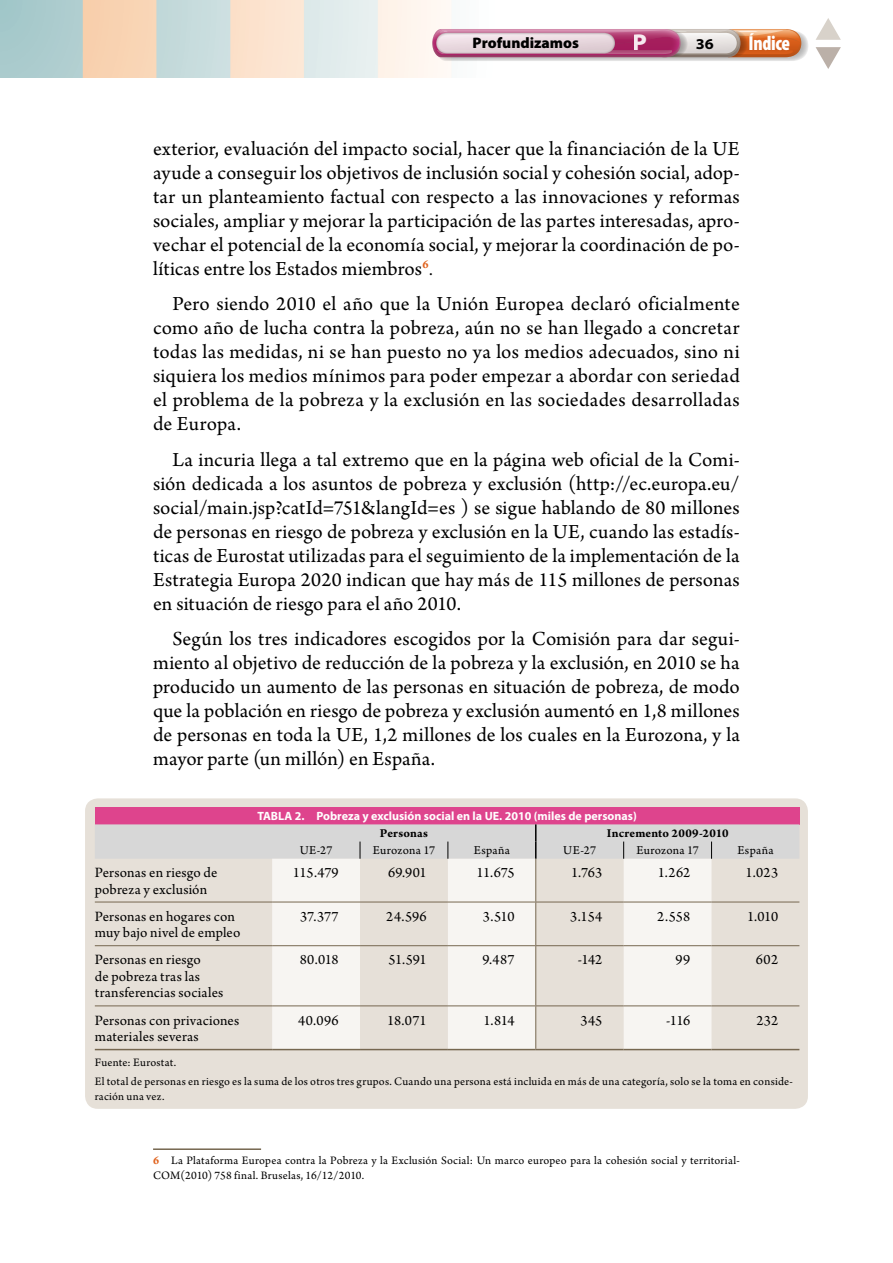
<style>
.page{position:relative;width:893px;height:1263px;background:#fff}
.page>*{position:absolute;margin:0;border:0;box-sizing:border-box;transform-origin:0 0}
.t1{font:900 semi-expanded 22.95px "Myriad Pro";color:#fff}
.t2{font:21px/24px "Arno Pro";letter-spacing:.005em;color:#000;text-align:justify}
.t3{font:900 condensed 20.4px "Myriad Pro";letter-spacing:-.015em;color:#fff;scale:.95 1}
.t4{font:900 15.3px "Myriad Pro";color:#000}
.t5{font:15px/16.5px "Arno Pro";letter-spacing:.01em;color:#000}
.t6{font:700 semi-expanded 15px "Myriad Pro";color:#000}
.t7{font:12.75px "Arno Pro";letter-spacing:.02em;color:#000}
.t8{font:700 12.75px "Arno Pro";letter-spacing:.015em;color:#000}
.t9{font:12px/15px "Arno Pro";letter-spacing:.02em;color:#000}
.t10{font:700 12px "Myriad Pro";color:#fff}
.s1{font-size:18px}
.s2{font-weight:700;color:#e0621d}
</style>
<div class="page">
<img style="left:0;top:0;width:816px;height:78px">
<svg style="left:816px;top:18px;width:25px;height:22px"></svg>
<svg style="left:816px;top:47px;width:25px;height:22px"></svg>
<svg style="left:432px;top:29px;width:377px;height:32px;background:#cf9fa4"></svg>
<hr style="left:153px;top:1148px;width:108px;height:2px;background:#766750">
<div style="left:85px;top:798px;width:723px;height:311px;background:#e6e0d8;border-radius:13px"></div>
<div style="left:95px;top:807px;width:704px;height:17px;background:#de448d"></div>
<svg style="left:272px;top:859px;width:439px;height:190px;fill:#f7f5f2"></svg>
<hr style="left:95px;top:902px;width:177px;height:1px;background:#766750">
<hr style="left:272px;top:902px;width:88px;height:1px;background:#766750">
<hr style="left:360px;top:902px;width:88px;height:1px;background:#766750">
<hr style="left:448px;top:902px;width:88px;height:1px;background:#766750">
<hr style="left:536px;top:902px;width:88px;height:1px;background:#766750">
<hr style="left:624px;top:902px;width:87px;height:1px;background:#766750">
<hr style="left:711px;top:902px;width:88px;height:1px;background:#766750">
<hr style="left:95px;top:945px;width:177px;height:1px;background:#766750">
<hr style="left:272px;top:945px;width:88px;height:1px;background:#766750">
<hr style="left:360px;top:945px;width:88px;height:1px;background:#766750">
<hr style="left:448px;top:945px;width:88px;height:1px;background:#766750">
<hr style="left:536px;top:945px;width:88px;height:1px;background:#766750">
<hr style="left:624px;top:945px;width:87px;height:1px;background:#766750">
<hr style="left:711px;top:945px;width:88px;height:1px;background:#766750">
<hr style="left:95px;top:1005px;width:177px;height:1px;background:#766750">
<hr style="left:272px;top:1005px;width:88px;height:1px;background:#766750">
<hr style="left:360px;top:1005px;width:88px;height:1px;background:#766750">
<hr style="left:448px;top:1005px;width:88px;height:1px;background:#766750">
<hr style="left:536px;top:1005px;width:88px;height:1px;background:#766750">
<hr style="left:624px;top:1005px;width:87px;height:1px;background:#766750">
<hr style="left:711px;top:1005px;width:88px;height:1px;background:#766750">
<hr style="left:95px;top:1049px;width:177px;height:1px;background:#766750">
<hr style="left:272px;top:1049px;width:88px;height:1px;background:#766750">
<hr style="left:360px;top:1049px;width:88px;height:1px;background:#766750">
<hr style="left:448px;top:1049px;width:88px;height:1px;background:#766750">
<hr style="left:536px;top:1049px;width:88px;height:1px;background:#766750">
<hr style="left:624px;top:1049px;width:87px;height:1px;background:#766750">
<hr style="left:711px;top:1049px;width:88px;height:1px;background:#766750">
<div style="left:95px;top:824px;width:704px;height:35px;background:#d7d7d7"></div>
<hr style="left:535px;top:859px;width:1px;height:43px;background:#766750">
<hr style="left:535px;top:902px;width:1px;height:43px;background:#766750">
<hr style="left:535px;top:946px;width:1px;height:59px;background:#766750">
<hr style="left:535px;top:1006px;width:1px;height:43px;background:#766750">
<p class="t1" style="left:633px;top:29px;width:16px">P</p>
<p class="t4" style="left:473px;top:34px;width:108px">Profundizamos</p>
<p class="t6" style="left:696px;top:35px;width:19px">36</p>
<p class="t3" style="left:748px;top:32px;width:45px">Índice</p>
<p class="t2" style="left:153px;top:137px;width:588px">exterior, evaluación del impacto social, hacer que la financiación de la UE ayude a conseguir los objetivos de inclusión social y cohesión social, adop&shy;tar un planteamiento factual con respecto a las innovaciones y reformas sociales, ampliar y mejorar la participación de las partes interesadas, apro&shy;vechar el potencial de la economía social, y mejorar la coordinación de po&shy;líticas entre los Estados miembros<sup>6</sup><span class="s1">.</span></p>
<p class="t2" style="left:153px;top:293px;width:588px;text-indent:19px">Pero siendo 2010 el año que la Unión Europea declaró oficialmente como año de lucha contra la pobreza, aún no se han llegado a concretar todas las medidas, ni se han puesto no ya los medios adecuados, sino ni siquiera los medios mínimos para poder empezar a abordar con seriedad el problema de la pobreza y la exclusión en las sociedades desarrolladas de Europa.</p>
<p class="t2" style="left:153px;top:449px;width:588px;text-indent:19px">La incuria llega a tal extremo que en la página web oficial de la Comi&shy;sión dedicada a los asuntos de pobreza y exclusión (http://ec.europa.eu/ social/main.jsp?catId=751&amp;langId=es ) se sigue hablando de 80 millones de personas en riesgo de pobreza y exclusión en la UE, cuando las estadís&shy;ticas de Eurostat utilizadas para el seguimiento de la implementación de la Estrategia Europa 2020 indican que hay más de 115 millones de personas en situación de riesgo para el año 2010.</p>
<p class="t2" style="left:153px;top:628px;width:588px;text-indent:19px">Según los tres indicadores escogidos por la Comisión para dar segui&shy;miento al objetivo de reducción de la pobreza y la exclusión, en 2010 se ha producido un aumento de las personas en situación de pobreza, de modo que la población en riesgo de pobreza y exclusión aumentó en 1,8 millones de personas en toda la UE, 1,2 millones de los cuales en la Eurozona, y la mayor parte (un millón) en España.</p>
<p class="t10" style="left:257px;top:809px;width:381px">TABLA 2. Pobreza y exclusión social en la UE. 2010 (miles de personas)</p>
<p class="t8" style="left:380px;top:826px;width:50px">Personas</p>
<p class="t8" style="left:607px;top:826px;width:123px">Incremento 2009-2010</p>
<p class="t7" style="left:300px;top:843px;width:34px">UE-27</p>
<p class="t7" style="left:373px;top:843px;width:64px">Eurozona 17</p>
<p class="t7" style="left:474px;top:843px;width:38px">España</p>
<p class="t7" style="left:563px;top:843px;width:34px">UE-27</p>
<p class="t7" style="left:636px;top:843px;width:64px">Eurozona 17</p>
<p class="t7" style="left:737px;top:843px;width:38px">España</p>
<p class="t5" style="left:95px;top:865px;width:124px">Personas en riesgo de pobreza y exclusión</p>
<p class="t5" style="left:293px;top:865px;width:47px">115.479</p>
<p class="t5" style="left:388px;top:865px;width:40px">69.901</p>
<p class="t5" style="left:476px;top:865px;width:40px">11.675</p>
<p class="t5" style="left:571px;top:865px;width:33px">1.763</p>
<p class="t5" style="left:658px;top:865px;width:34px">1.262</p>
<p class="t5" style="left:746px;top:865px;width:34px">1.023</p>
<p class="t5" style="left:95px;top:909px;width:147px">Personas en hogares con muy bajo nivel de empleo</p>
<p class="t5" style="left:300px;top:909px;width:40px">37.377</p>
<p class="t5" style="left:386px;top:909px;width:42px">24.596</p>
<p class="t5" style="left:483px;top:909px;width:33px">3.510</p>
<p class="t5" style="left:570px;top:909px;width:34px">3.154</p>
<p class="t5" style="left:657px;top:909px;width:35px">2.558</p>
<p class="t5" style="left:747px;top:909px;width:33px">1.010</p>
<p class="t5" style="left:95px;top:952px;width:130px">Personas en riesgo<br>de pobreza tras las transferencias sociales</p>
<p class="t5" style="left:300px;top:952px;width:40px">80.018</p>
<p class="t5" style="left:389px;top:952px;width:40px">51.591</p>
<p class="t5" style="left:482px;top:952px;width:34px">9.487</p>
<p class="t5" style="left:578px;top:952px;width:26px">-142</p>
<p class="t5" style="left:676px;top:952px;width:16px">99</p>
<p class="t5" style="left:756px;top:952px;width:24px">602</p>
<p class="t5" style="left:95px;top:1012px;width:146px">Personas con privaciones materiales severas</p>
<p class="t5" style="left:298px;top:1012px;width:42px">40.096</p>
<p class="t5" style="left:387px;top:1012px;width:41px">18.071</p>
<p class="t5" style="left:484px;top:1012px;width:32px">1.814</p>
<p class="t5" style="left:581px;top:1012px;width:23px">345</p>
<p class="t5" style="left:666px;top:1012px;width:26px">-116</p>
<p class="t5" style="left:756px;top:1012px;width:23px">232</p>
<p class="t9" style="left:95px;top:1053px;width:700px;line-height:19.2px">Fuente: Eurostat.<br>El total de personas en riesgo es la suma de los otros tres grupos. Cuando una persona está incluida en más de una categoría, solo se la toma en conside-</p>
<p class="t9" style="left:95px;top:1090px;width:71px">ración una vez.</p>
<p class="t9" style="left:153px;top:1154px;width:588px"><span class="s2">6</span> La Plataforma Europea contra la Pobreza y la Exclusión Social: Un marco europeo para la cohesión social y territorial-<br>COM(2010) 758 final. Bruselas, 16/12/2010.</p>
</div>
